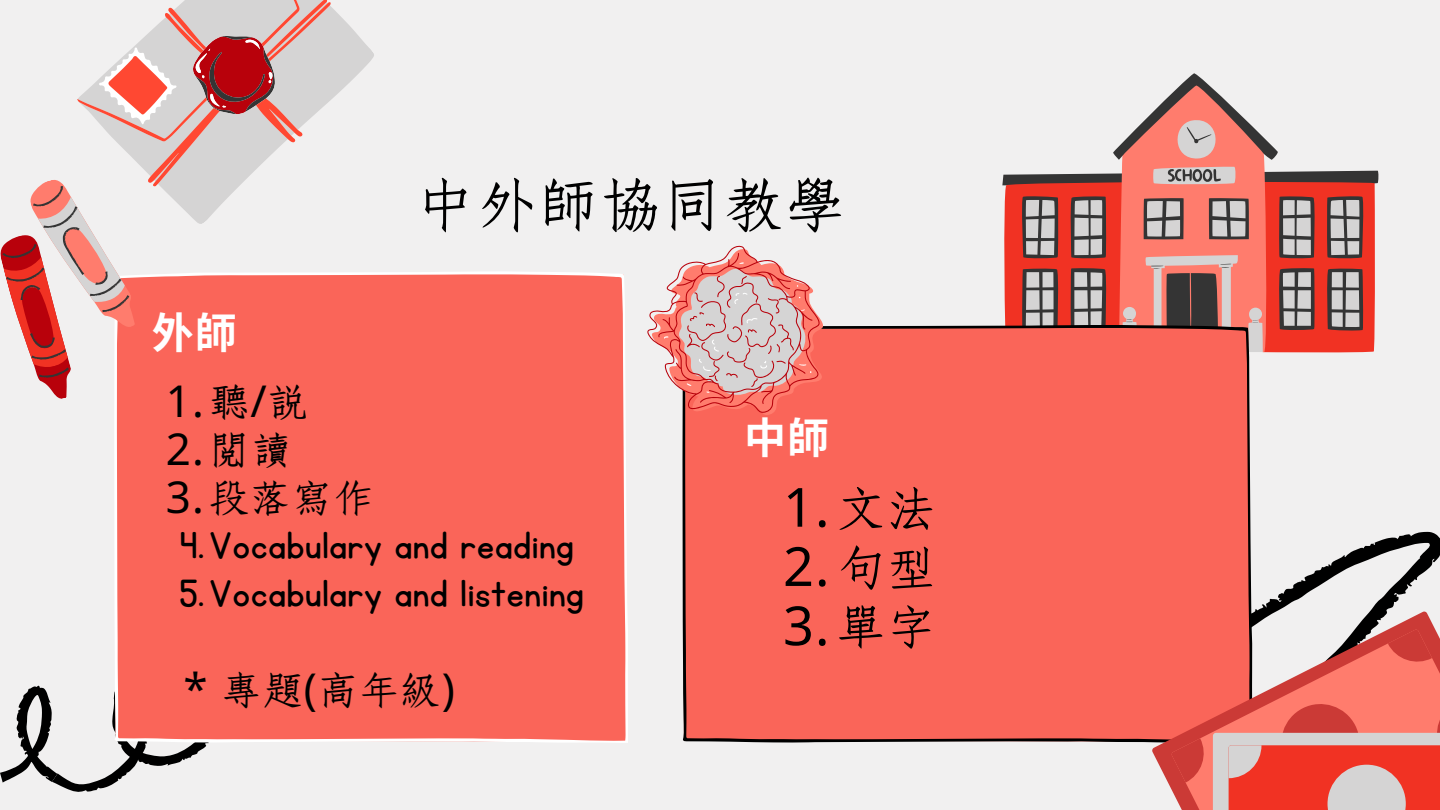
<style>
.page{position:relative;width:1440px;height:810px;background:#f1f0f0}
.page>*{position:absolute;margin:0;border:0;box-sizing:border-box;transform-origin:0 0}
.t1{font:67px "cw Te X Fang Song";color:#000}
.t2{font:54px "Noto Sans";color:#000}
.t3{font:44px "KG Primary Penmanship";letter-spacing:.02em;color:#000}
.t4{font:44px "cw Te X Fang Song";letter-spacing:.02em;color:#000}
.t5{font:44px "Noto Sans";color:#000}
.t6{font:700 42px "Noto Sans CJ Ksc";color:#fff}
.s1{font-family:"cw Te X Fang Song"}
.s2{font-family:"Noto Sans"}
</style>
<div class="page">
<svg style="left:0;top:685px;width:209px;height:107px"></svg>
<div style="left:114px;top:272px;width:514px;height:471px;background:#fa6559"></div>
<svg style="left:1255px;top:532px;width:185px;height:79px"></svg>
<svg style="left:1002px;top:73px;width:377px;height:113px"></svg>
<svg style="left:1003px;top:181px;width:372px;height:171px;background:#ed3e30"></svg>
<svg style="left:1021px;top:84px;width:344px;height:269px"></svg>
<div style="left:683px;top:325px;width:570px;height:418px;background:#fa6559"></div>
<svg style="left:0;top:180px;width:334px;height:225px"></svg>
<svg style="left:59px;top:230px;width:275px;height:12px"></svg>
<svg style="left:59px;top:0;width:315px;height:230px"></svg>
<svg style="left:1152px;top:611px;width:283px;height:178px"></svg>
<svg style="left:1171px;top:629px;width:269px;height:70px"></svg>
<svg style="left:1388px;top:629px;width:44px;height:37px;background:#d64942"></svg>
<svg style="left:1171px;top:699px;width:269px;height:111px;background:#e76f65"></svg>
<svg style="left:647px;top:245px;width:176px;height:170px"></svg>
<p class="t1" style="left:415px;top:174px;width:433px">中外師協同教學</p>
<p class="t6" style="left:152px;top:299px;width:86px">外師</p>
<h1 class="t5" style="left:166px;top:370px;width:144px">1.<span class="s1">聽</span>/<span class="s1">說</span></h1>
<p class="t5" style="left:166px;top:418px;width:126px">2.<span class="s1">閱讀</span></p>
<h3 class="t4" style="left:166px;top:478px;width:209px"><span class="s2">3.</span>段落寫作</h3>
<p class="t3" style="left:180px;top:524px;width:395px">4.Vocabulary and reading</p>
<p class="t3" style="left:180px;top:572px;width:405px">5.Vocabulary and listening</p>
<p class="t4" style="left:184px;top:670px;width:273px"><span class="s2">*</span> 專題<span class="s2">(</span>高年級<span class="s2">)</span></p>
<p class="t6" style="left:744px;top:404px;width:86px">中師</p>
<p class="t2" style="left:783px;top:469px;width:155px">1.<span class="s1">文法</span></p>
<p class="t2" style="left:783px;top:528px;width:155px">2.<span class="s1">句型</span></p>
<h4 class="t2" style="left:783px;top:587px;width:155px">3.<span class="s1">單字</span></h4>
</div>
